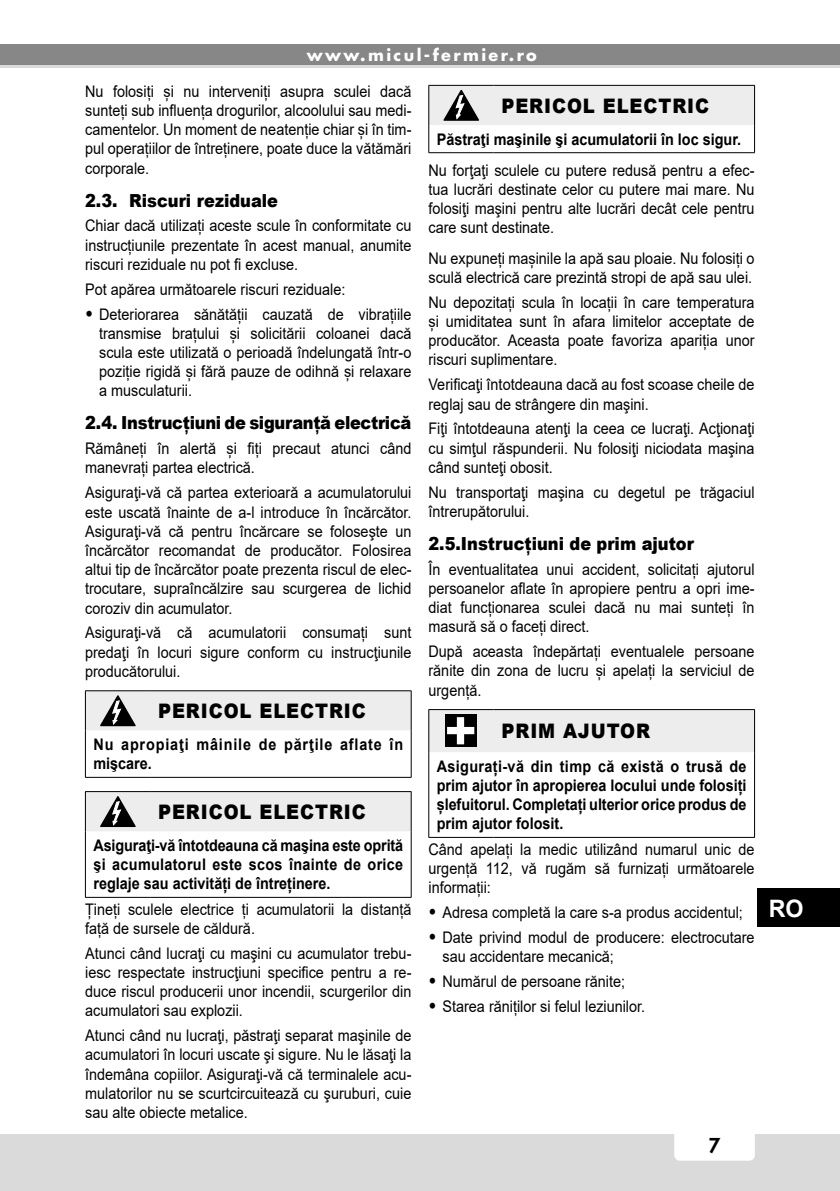
<style>
.page{position:relative;width:840px;height:1191px;background:#fff}
.page>*{position:absolute;margin:0;border:0;box-sizing:border-box;transform-origin:0 0}
.t1{font:700 24px "Arial";color:#fff}
.t2{font:900 20px "Arial";letter-spacing:.05em;color:#000;scale:.9 1}
.t3{font:800 20px "Futura";color:#000}
.t4{font:900 18px "Arial";color:#000;scale:.9 1}
.t5{font:900 18px "Arial";letter-spacing:-.02em;color:#000;scale:.9 1}
.t6{font:16px/19.2px "Arial";color:#000;text-align:justify;scale:.9 1}
.t7{font:700 16px/19.2px "Arial";color:#000;text-align:justify;scale:.9 1}
.t8{font:700 16px/19.2px "Arial";letter-spacing:.06em;color:#000;scale:.9 1}
.t9{font:700 16px "Futura";letter-spacing:.15em;color:#fff}
.s1{font-weight:900;font-size:18px}
</style>
<div class="page">
<div style="left:0;top:1134px;width:839px;height:57px;background:#dadada"></div>
<div style="left:674px;top:1120px;width:80px;height:40px;background:#fff;border-radius:6px"></div>
<div style="left:0;top:44px;width:839px;height:24px;background:#878787"></div>
<hr style="left:0;top:65px;width:839px;height:3px;background:#dadada">
<div style="left:757px;top:888px;width:82px;height:39px;background:#000"></div>
<hr style="left:410px;top:730px;width:1px;height:47px;background:#000">
<hr style="left:85px;top:690px;width:65px;height:1px;background:#000">
<hr style="left:150px;top:690px;width:261px;height:1px;background:#000">
<hr style="left:85px;top:730px;width:1px;height:47px;background:#000">
<hr style="left:85px;top:777px;width:65px;height:1px;background:#000">
<hr style="left:150px;top:777px;width:261px;height:1px;background:#000">
<svg style="left:85px;top:691px;width:326px;height:39px;background:#e1e1e1"></svg>
<hr style="left:410px;top:831px;width:1px;height:66px;background:#000">
<hr style="left:85px;top:831px;width:1px;height:66px;background:#000">
<hr style="left:85px;top:897px;width:65px;height:1px;background:#000">
<hr style="left:150px;top:897px;width:261px;height:1px;background:#000">
<svg style="left:85px;top:791px;width:326px;height:40px;background:#ddd"></svg>
<hr style="left:428px;top:152px;width:65px;height:1px;background:#000">
<hr style="left:493px;top:152px;width:261px;height:1px;background:#000">
<svg style="left:428px;top:85px;width:326px;height:67px"></svg>
<hr style="left:753px;top:752px;width:1px;height:85px;background:#000">
<hr style="left:428px;top:752px;width:1px;height:85px;background:#000">
<hr style="left:428px;top:837px;width:65px;height:1px;background:#000">
<hr style="left:493px;top:837px;width:261px;height:1px;background:#000">
<svg style="left:428px;top:709px;width:326px;height:43px;background:#dbdbdb"></svg>
<p class="t9" style="left:306px;top:44px;width:231px">www.micul-fermier.ro</p>
<p class="t6" style="left:85px;top:81px;width:364px">Nu folosiți și nu interveniți asupra sculei dacă sunteți sub influența drogurilor, alcoolului sau medi&shy;camentelor. Un moment de neatenție chiar și în tim&shy;pul operațiilor de întreținere, poate duce la vătămări corporale.</p>
<p class="t4" style="left:85px;top:187px;width:216px">2.3. Riscuri reziduale</p>
<p class="t6" style="left:85px;top:216px;width:364px">Chiar dacă utilizați aceste scule în conformitate cu instrucțiunile prezentate în acest manual, anumite riscuri reziduale nu pot fi excluse.</p>
<p class="t6" style="left:85px;top:279px;width:290px">Pot apărea următoarele riscuri reziduale:</p>
<p class="t6" style="left:99px;top:304px;width:348px;text-indent:-14px"><span class="s1">•</span> Deteriorarea sănătății cauzată de vibrațiile transmise brațului și solicitării coloanei dacă scula este utilizată o perioadă îndelungată într-o poziție rigidă și fără pauze de odihnă și relaxare a musculaturii.</p>
<p class="t5" style="left:85px;top:410px;width:364px">2.4. Instrucțiuni de siguranță electrică</p>
<p class="t6" style="left:85px;top:439px;width:364px">Rămâneți în alertă și fiți precaut atunci când manevrați partea electrică.</p>
<p class="t6" style="left:85px;top:483px;width:364px">Asiguraţi-vă că partea exterioară a acumulatorului este uscată înainte de a-l introduce în încărcător.<br>Asiguraţi-vă că pentru încărcare se foloseşte un încărcător recomandat de producător. Folosirea altui tip de încărcător poate prezenta riscul de elec&shy;trocutare, supraîncălzire sau scurgerea de lichid coroziv din acumulator.</p>
<p class="t6" style="left:85px;top:623px;width:364px">Asiguraţi-vă că acumulatorii consumați sunt predaţi în locuri sigure conform cu instrucţiunile producătorului.</p>
<p class="t2" style="left:158px;top:696px;width:232px">PERICOL ELECTRIC</p>
<p class="t8" style="left:93px;top:735px;width:345px">Nu apropiaţi mâinile de părţile aflate în mişcare.</p>
<p class="t2" style="left:158px;top:797px;width:232px">PERICOL ELECTRIC</p>
<p class="t7" style="left:93px;top:836px;width:345px">Asiguraţi-vă întotdeauna că maşina este oprită şi acumulatorul este scos înainte de orice reglaje sau activități de întreținere.</p>
<p class="t6" style="left:85px;top:899px;width:364px">Țineți sculele electrice ți acumulatorii la distanță față de sursele de căldură.</p>
<p class="t6" style="left:85px;top:943px;width:364px">Atunci când lucraţi cu maşini cu acumulator trebu&shy;iesc respectate instrucţiuni specifice pentru a re&shy;duce riscul producerii unor incendii, scurgerilor din acumulatori sau explozii.</p>
<p class="t6" style="left:85px;top:1025px;width:364px">Atunci când nu lucraţi, păstraţi separat maşinile de acumulatori în locuri uscate şi sigure. Nu le lăsaţi la îndemâna copiilor. Asiguraţi-vă că terminalele acu&shy;mulatorilor nu se scurtcircuitează cu şuruburi, cuie sau alte obiecte metalice.</p>
<p class="t2" style="left:501px;top:91px;width:232px">PERICOL ELECTRIC</p>
<p class="t7" style="left:436px;top:130px;width:339px">Păstraţi maşinile şi acumulatorii în loc sigur.</p>
<p class="t6" style="left:428px;top:160px;width:363px">Nu forţaţi sculele cu putere redusă pentru a efec&shy;tua lucrări destinate celor cu putere mai mare. Nu folosiţi maşini pentru alte lucrări decât cele pentru care sunt destinate.</p>
<p class="t6" style="left:428px;top:248px;width:363px">Nu expuneți mașinile la apă sau ploaie. Nu folosiți o sculă electrică care prezintă stropi de apă sau ulei.</p>
<p class="t6" style="left:428px;top:292px;width:363px">Nu depozitați scula în locații în care temperatura și umiditatea sunt în afara limitelor acceptate de producător. Aceasta poate favoriza apariția unor riscuri suplimentare.</p>
<p class="t6" style="left:428px;top:375px;width:363px">Verificaţi întotdeauna dacă au fost scoase cheile de reglaj sau de strângere din maşini.</p>
<p class="t6" style="left:428px;top:419px;width:363px">Fiţi întotdeauna atenţi la ceea ce lucraţi. Acţionaţi cu simţul răspunderii. Nu folosiţi niciodata maşina când sunteţi obosit.</p>
<p class="t6" style="left:428px;top:482px;width:363px">Nu transportaţi maşina cu degetul pe trăgaciul întrerupătorului.</p>
<p class="t4" style="left:428px;top:530px;width:296px">2.5.Instrucțiuni de prim ajutor</p>
<p class="t6" style="left:428px;top:559px;width:363px">În eventualitatea unui accident, solicitați ajutorul persoanelor aflate în apropiere pentru a opri ime&shy;diat funcționarea sculei dacă nu mai sunteți în masură să o faceți direct.</p>
<p class="t6" style="left:428px;top:642px;width:363px">După aceasta îndepărtați eventualele persoane rănite din zona de lucru și apelați la serviciul de urgență.</p>
<p class="t2" style="left:501px;top:716px;width:166px">PRIM AJUTOR</p>
<p class="t7" style="left:436px;top:756px;width:345px">Asigurați-vă din timp că există o trusă de prim ajutor în apropierea locului unde folosiți șlefuitorul. Completați ulterior orice produs de prim ajutor folosit.</p>
<p class="t6" style="left:428px;top:839px;width:363px">Când apelați la medic utilizând numarul unic de urgență 112, vă rugăm să furnizați următoarele informații:</p>
<p class="t6" style="left:428px;top:902px;width:351px"><span class="s1">•</span> Adresa completă la care s-a produs accidentul;</p>
<p class="t6" style="left:442px;top:927px;width:348px;text-indent:-14px"><span class="s1">•</span> Date privind modul de producere: electrocutare sau accidentare mecanică;</p>
<p class="t6" style="left:428px;top:971px;width:220px"><span class="s1">•</span> Numărul de persoane rănite;</p>
<p class="t6" style="left:428px;top:996px;width:242px"><span class="s1">•</span> Starea răniților si felul leziunilor.</p>
<p class="t3" style="left:708px;top:1132px;width:13px">7</p>
<h1 class="t1" style="left:768px;top:891px;width:36px">RO</h1>
</div>
